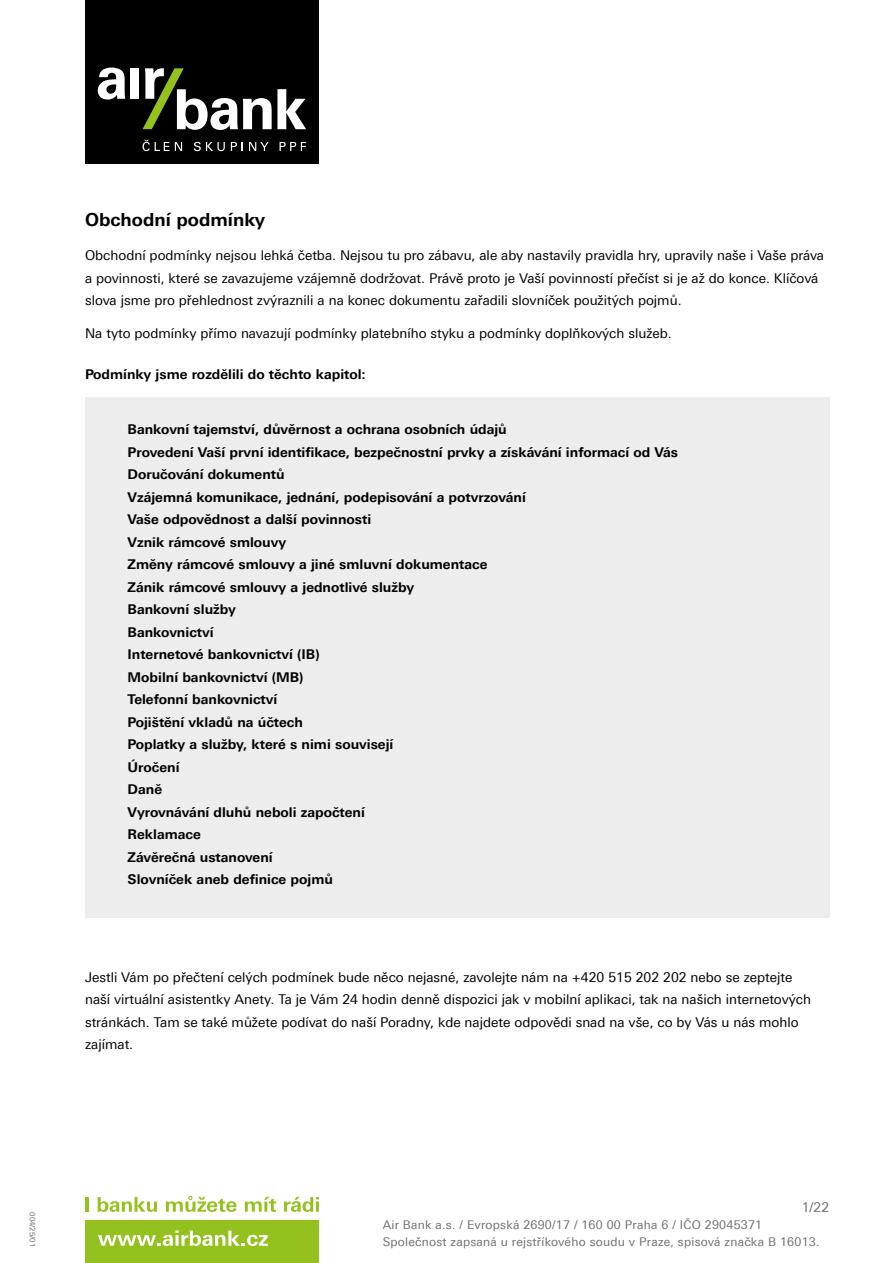
<style>
.page{position:relative;width:893px;height:1263px;background:#fff}
.page>*{position:absolute;margin:0;border:0;box-sizing:border-box;transform-origin:0 0}
.t1{font:700 18px "Linotype Univers 630";color:#000}
.t2{font:13.5px/22.5px "Linotype Univers 430";color:#000}
.t3{font:700 13.5px/22.5px "Linotype Univers 630";color:#000}
.t4{font:13.5px "Linotype Univers 430";color:#706f6f}
.t5{font:12px/17.1px "Linotype Univers 430";letter-spacing:.02em;color:#706f6f}
.t6{font:7.5px "Linotype Univers 430";color:#706f6f}
</style>
<div class="page">
<hr style="left:85px;top:1197px;width:3px;height:15px;background:#95c11f">
<svg style="left:98px;top:1197px;width:59px;height:15px"></svg>
<svg style="left:166px;top:1196px;width:71px;height:16px"></svg>
<svg style="left:245px;top:1197px;width:31px;height:15px"></svg>
<svg style="left:284px;top:1197px;width:35px;height:15px"></svg>
<div style="left:85px;top:1220px;width:234px;height:43px;background:#95c11f"></div>
<svg style="left:98px;top:1230px;width:170px;height:16px"></svg>
<div style="left:85px;top:0;width:234px;height:164px;background:#000"></div>
<svg style="left:98px;top:68px;width:27px;height:31px"></svg>
<div style="left:130px;top:68px;width:9px;height:31px;background:#fff"></div>
<svg style="left:143px;top:68px;width:163px;height:62px"></svg>
<svg style="left:175px;top:142px;width:7px;height:9px"></svg>
<svg style="left:194px;top:142px;width:31px;height:9px"></svg>
<svg style="left:231px;top:142px;width:12px;height:9px"></svg>
<svg style="left:249px;top:142px;width:20px;height:9px"></svg>
<svg style="left:280px;top:142px;width:26px;height:9px"></svg>
<svg style="left:143px;top:140px;width:26px;height:11px"></svg>
<div style="left:85px;top:398px;width:744px;height:520px;background:#ededed"></div>
<h1 class="t1" style="left:85px;top:208px;width:182px">Obchodní podmínky</h1>
<p class="t2" style="left:85px;top:244px;width:740px">Obchodní podmínky nejsou lehká četba. Nejsou tu pro zábavu, ale aby nastavily pravidla hry, upravily naše i Vaše práva a povinnosti, které se zavazujeme vzájemně dodržovat. Právě proto je Vaší povinností přečíst si je až do konce. Klíčová slova jsme pro přehlednost zvýraznili a na konec dokumentu zařadili slovníček použitých pojmů.</p>
<p class="t2" style="left:85px;top:322px;width:588px">Na tyto podmínky přímo navazují podmínky platebního styku a podmínky doplňkových služeb.</p>
<p class="t3" style="left:85px;top:362px;width:282px">Podmínky jsme rozdělili do těchto kapitol:</p>
<p class="t3" style="left:128px;top:418px;width:552px">Bankovní tajemství, důvěrnost a ochrana osobních údajů<br>Provedení Vaší první identifikace, bezpečnostní prvky a získávání informací od Vás<br>Doručování dokumentů<br>Vzájemná komunikace, jednání, podepisování a potvrzování<br>Vaše odpovědnost a další povinnosti<br>Vznik rámcové smlouvy<br>Změny rámcové smlouvy a jiné smluvní dokumentace<br>Zánik rámcové smlouvy a jednotlivé služby<br>Bankovní služby<br>Bankovnictví<br>Internetové bankovnictví (IB)<br>Mobilní bankovnictví (MB)<br>Telefonní bankovnictví<br>Pojištění vkladů na účtech<br>Poplatky a služby, které s nimi souvisejí<br>Úročení<br>Daně<br>Vyrovnávání dluhů neboli započtení<br>Reklamace<br>Závěrečná ustanovení<br>Slovníček aneb definice pojmů</p>
<p class="t2" style="left:85px;top:966px;width:727px">Jestli Vám po přečtení celých podmínek bude něco nejasné, zavolejte nám na +420 515 202 202 nebo se zeptejte naší virtuální asistentky Anety. Ta je Vám 24 hodin denně dispozici jak v mobilní aplikaci, tak na našich internetových stránkách. Tam se také můžete podívat do naší Poradny, kde najdete odpovědi snad na vše, co by Vás u nás mohlo zajímat.</p>
<p class="t6" style="left:37px;top:1212px;width:36px;rotate:90deg">004/25/01</p>
<p class="t4" style="left:802px;top:1199px;width:29px">1/22</p>
<p class="t5" style="left:383px;top:1216px;width:438px">Air Bank a.s. / Evropská 2690/17 / 160 00 Praha 6 / IČO 29045371<br>Společnost zapsaná u rejstříkového soudu v Praze, spisová značka B 16013.</p>
</div>
